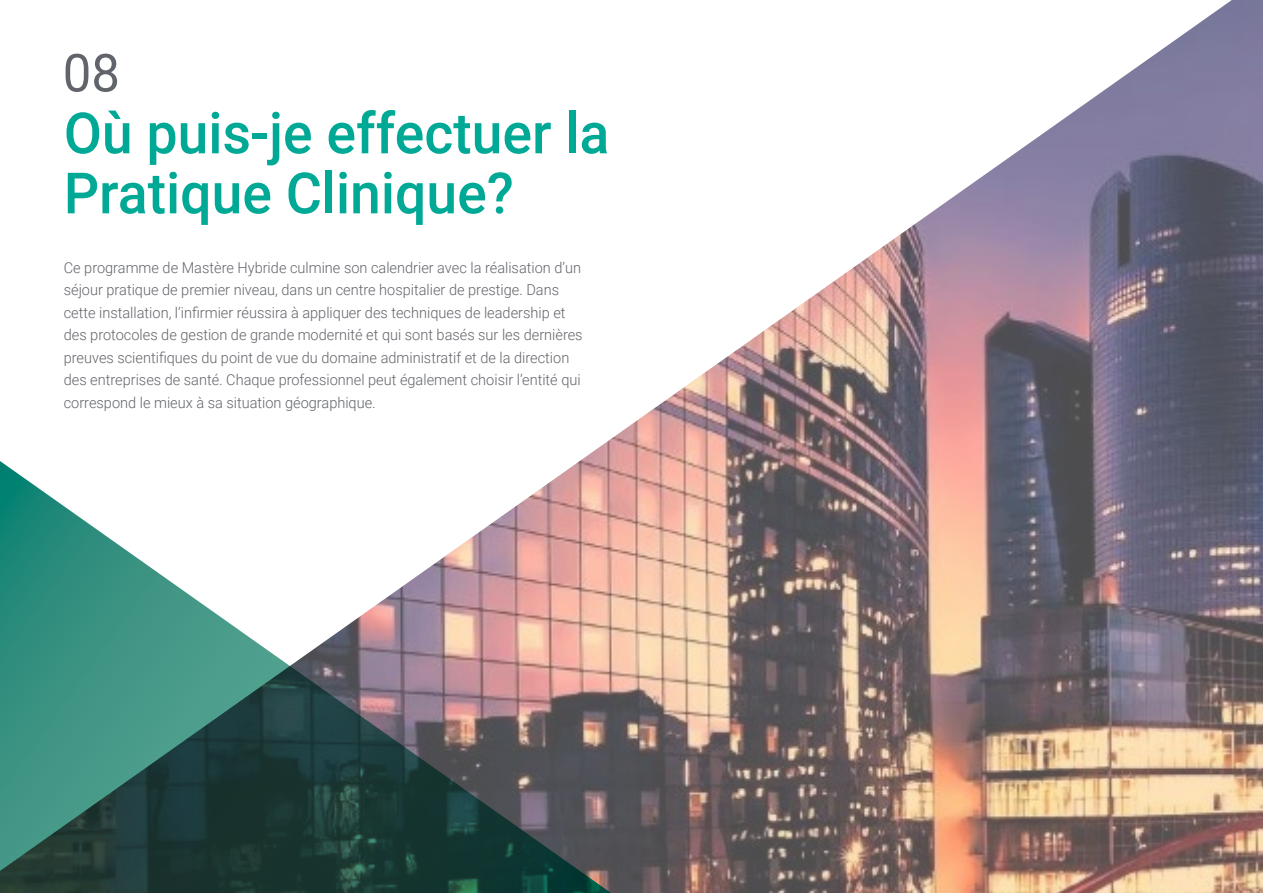
<style>
.page{position:relative;width:1263px;height:893px;background:#fff}
.page>*{position:absolute;margin:0;border:0;box-sizing:border-box;transform-origin:0 0}
.t1{font:500 57px/60px "Roboto";color:#00a996}
.t2{font:52.5px "Roboto";color:#61646a}
.t3{font:300 15px/22.5px "Roboto";color:#61646a}
</style>
<div class="page">
<img style="left:601px;top:0;width:662px;height:893px">
<svg style="left:0;top:446px;width:641px;height:447px"></svg>
<h2 class="t2" style="left:63px;top:36px;width:59px">08</h2>
<h1 class="t1" style="left:64px;top:101px;width:547px">Où puis-je effectuer la<br>Pratique Clinique?</h1>
<p class="t3" style="left:64px;top:255px;width:520px">Ce programme de Mastère Hybride culmine son calendrier avec la réalisation d’un séjour pratique de premier niveau, dans un centre hospitalier de prestige. Dans cette installation, l’infirmier réussira à appliquer des techniques de leadership et des protocoles de gestion de grande modernité et qui sont basés sur les dernières preuves scientifiques du point de vue du domaine administratif et de la direction des entreprises de santé. Chaque professionnel peut également choisir l’entité qui correspond le mieux à sa situation géographique.</p>
</div>
